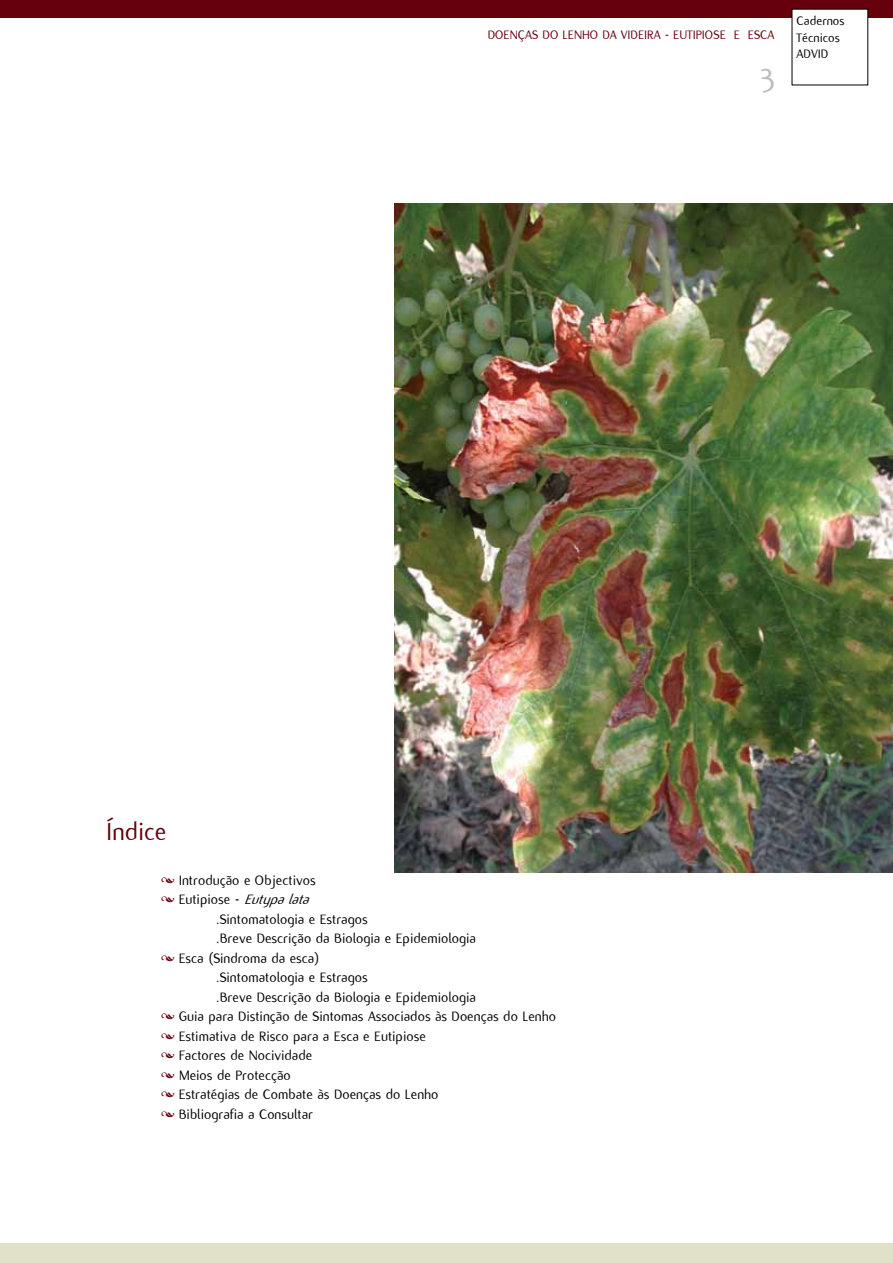
<style>
.page{position:relative;width:893px;height:1263px;background:#fff}
.page>*{position:absolute;margin:0;border:0;box-sizing:border-box;transform-origin:0 0}
.t1{font:36px "Flux";color:#bcbec0}
.t2{font:27px "Flux";color:#65000c}
.t3{font:15px "Flux";color:#000}
.t4{font:13.5px "Flux";color:#65000c}
.t5{font:13.5px/16.2px "Flux";color:#000}
.s1{font-style:italic}
.s2{color:#65000c}
</style>
<div class="page">
<div style="left:0;top:0;width:893px;height:17px;background:#65000c"></div>
<div style="left:0;top:1243px;width:893px;height:20px;background:#e0e1c8"></div>
<img style="left:395px;top:203px;width:498px;height:670px">
<div style="left:792px;top:9px;width:76px;height:76px;background:#fff"></div>
<p class="t4" style="left:488px;top:27px;width:288px">DOENÇAS DO LENHO DA VIDEIRA - EUTIPIOSE E ESCA</p>
<h1 class="t1" style="left:760px;top:53px;width:16px">3</h1>
<p class="t5" style="left:797px;top:13px;width:49px">Cadernos<br>Técnicos<br>ADVID</p>
<h2 class="t2" style="left:106px;top:817px;width:62px">Índice</h2>
<p class="t3" style="left:179px;top:872px;width:138px">Introdução e Objectivos</p>
<p class="t3" style="left:179px;top:891px;width:137px">E u t i p i o s e - <span class="s1">Eutypalata</span></p>
<p class="t3" style="left:216px;top:911px;width:153px"><span class="s2">.</span>Sintomatologia e Estragos</p>
<p class="t3" style="left:216px;top:930px;width:261px"><span class="s2">.</span>Breve Descrição da Biologia e Epidemiologia</p>
<p class="t3" style="left:179px;top:950px;width:142px">Esca (Sindroma da esca)</p>
<p class="t3" style="left:216px;top:969px;width:153px"><span class="s2">.</span>Sintomatologia e Estragos</p>
<p class="t3" style="left:216px;top:989px;width:261px"><span class="s2">.</span>Breve Descrição da Biologia e Epidemiologia</p>
<p class="t3" style="left:179px;top:1008px;width:379px">Guia para Distinção de Sintomas Associados às Doenças do Lenho</p>
<p class="t3" style="left:179px;top:1028px;width:249px">Estimativa de Risco para a Esca e Eutipiose</p>
<p class="t3" style="left:179px;top:1047px;width:135px">Factores de Nocividade</p>
<p class="t3" style="left:179px;top:1067px;width:114px">Meios de Protecção</p>
<p class="t3" style="left:179px;top:1086px;width:261px">Estratégias de Combate às Doenças do Lenho</p>
<p class="t3" style="left:179px;top:1106px;width:136px">Bibliografia a Consultar</p>
</div>
